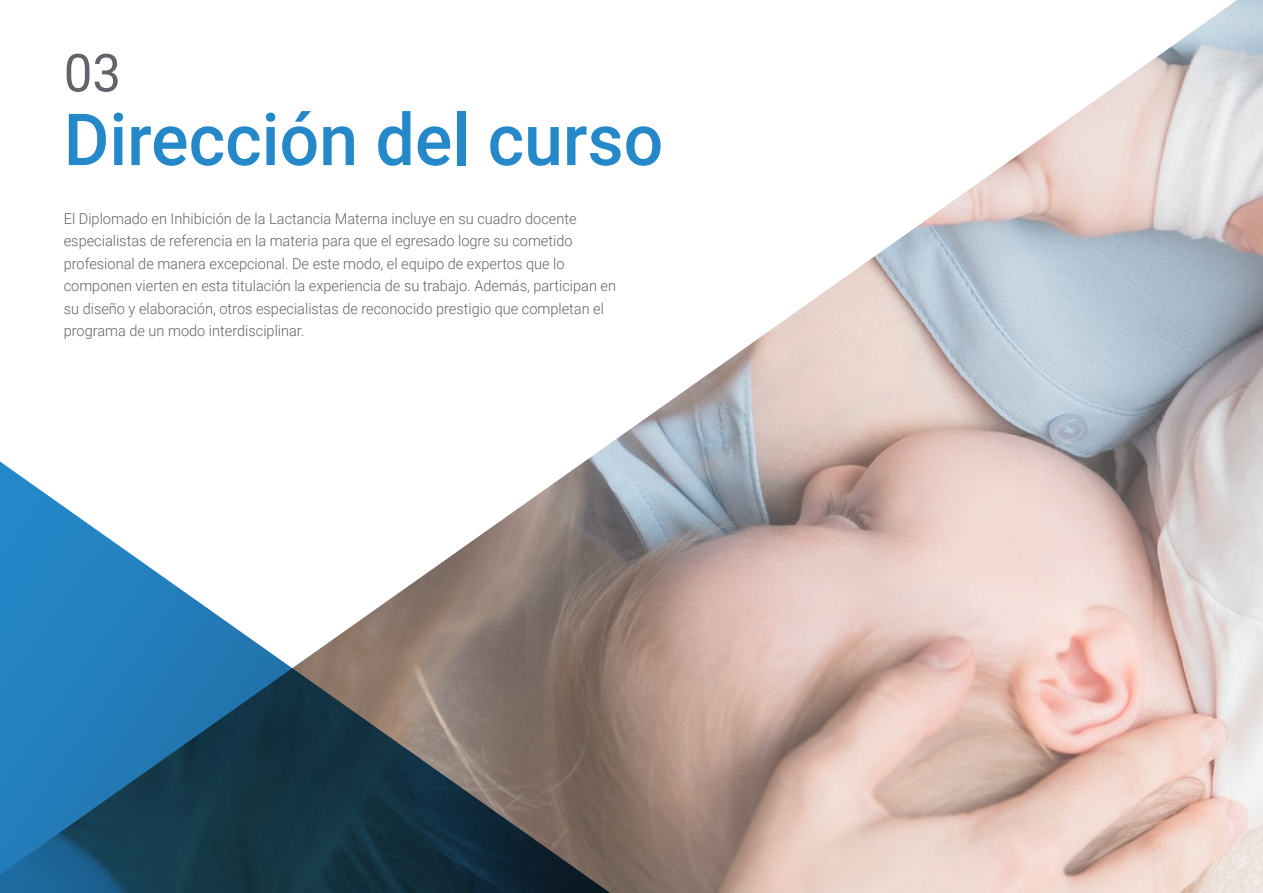
<style>
.page{position:relative;width:1263px;height:893px;background:#fff}
.page>*{position:absolute;margin:0;border:0;box-sizing:border-box;transform-origin:0 0}
.t1{font:500 72px "Roboto";color:#2488c9}
.t2{font:52.5px "Roboto";color:#61646a}
.t3{font:300 15px/22.5px "Roboto";color:#61646a}
</style>
<div class="page">
<img style="left:607px;top:0;width:656px;height:893px">
<svg style="left:0;top:446px;width:640px;height:447px"></svg>
<h2 class="t2" style="left:64px;top:36px;width:59px">03</h2>
<h1 class="t1" style="left:64px;top:89px;width:601px">Dirección del curso</h1>
<p class="t3" style="left:64px;top:207px;width:554px">El Diplomado en Inhibición de la Lactancia Materna incluye en su cuadro docente especialistas de referencia en la materia para que el egresado logre su cometido profesional de manera excepcional. De este modo, el equipo de expertos que lo componen vierten en esta titulación la experiencia de su trabajo. Además, participan en su diseño y elaboración, otros especialistas de reconocido prestigio que completan el programa de un modo interdisciplinar.</p>
</div>
